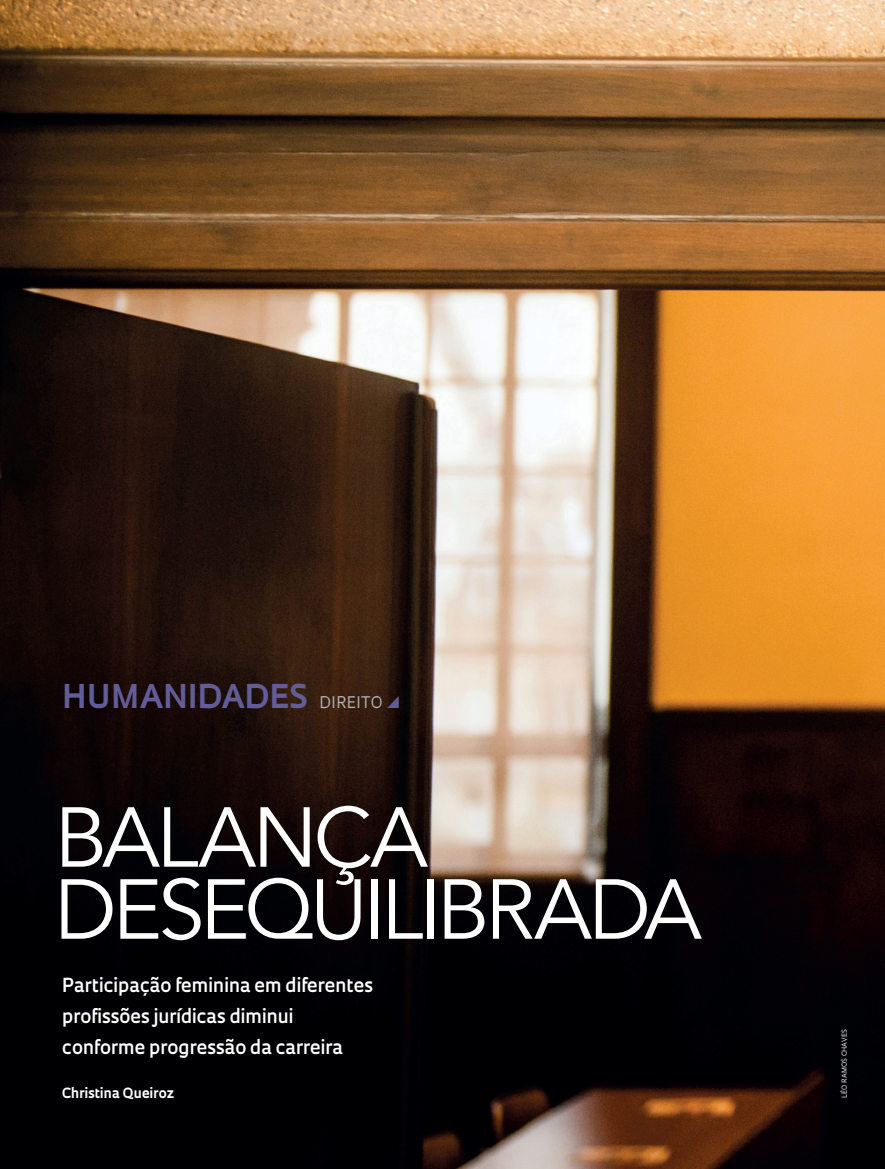
<style>
.page{position:relative;width:885px;height:1169px;background:#fff}
.page>*{position:absolute;margin:0;border:0;box-sizing:border-box;transform-origin:0 0}
.t1{font:84px/72px "Avenir";letter-spacing:-.05em;color:#fff}
.t2{font:700 31.95px "Oculum";letter-spacing:.015em;color:#625d96}
.t3{font:600 18.75px/30.9px "Oculum";letter-spacing:-.015em;color:#fff}
.t4{font:700 13.65px "Oculum";letter-spacing:-.005em;color:#fff}
.t5{font:6.75px "Oculum";letter-spacing:.02em;color:#fff}
.s1{font-weight:400;font-size:15.6px;color:#b2b3b7}
</style>
<div class="page">
<img style="left:0;top:0;width:885px;height:1168px">
<svg style="left:78px;top:1126px;width:7px;height:7px"></svg>
<svg style="left:387px;top:696px;width:12px;height:12px"></svg>
<h2 class="t2" style="left:62px;top:675px;width:322px">HUMANIDADES <span class="s1">DIREITO</span></h2>
<h1 class="t1" style="left:54px;top:804px;width:649px">BALANÇA<br>DESEQUILIBRADA</h1>
<p class="t3" style="left:62px;top:968px;width:313px">Participação feminina em diferentes profissões jurídicas diminui conforme progressão da carreira</p>
<p class="t4" style="left:62px;top:1083px;width:114px">Christina Queiroz</p>
<p class="t5" style="left:840px;top:1098px;width:70px;rotate:-90deg">LÉO RAMOS CHAVES</p>
</div>
